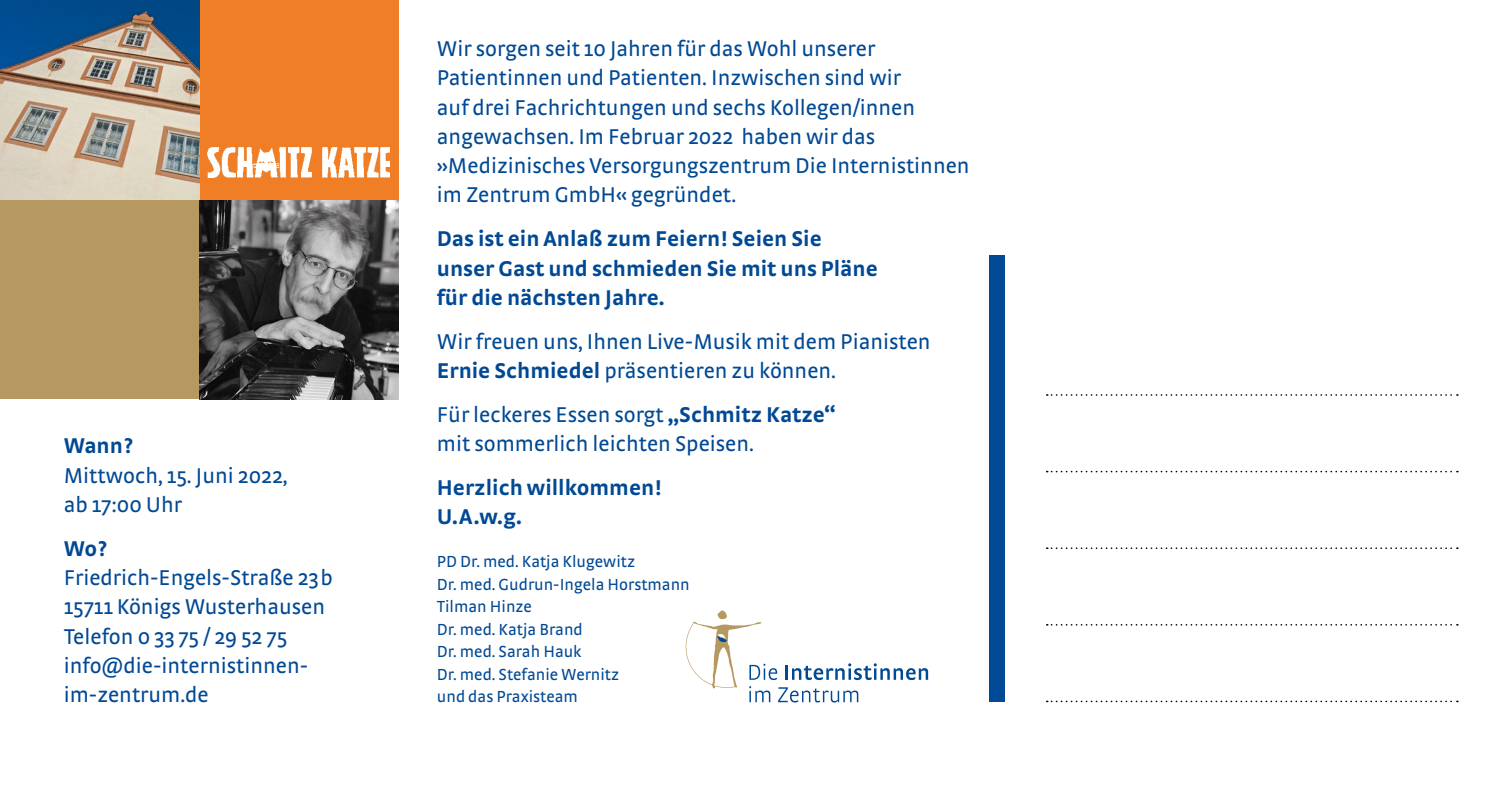
<style>
.page{position:relative;width:1499px;height:798px;background:#fff}
.page>*{position:absolute;margin:0;border:0;box-sizing:border-box;transform-origin:0 0}
.t1{font:22.5px/29.2px "Strada OT";color:#004994}
.t2{font:700 22.5px/29.2px "Strada OT";color:#004994}
.t3{font:16.88px/22.5px "Strada OT";color:#004994}
.s1{font-weight:700}
</style>
<div class="page">
<div style="left:0;top:199px;width:199px;height:200px;background:#b69961"></div>
<img style="left:199px;top:199px;width:200px;height:200px">
<div style="left:989px;top:255px;width:16px;height:447px;background:#004994"></div>
<svg style="left:1047px;top:700px;width:411px;height:2px"></svg>
<svg style="left:1047px;top:624px;width:411px;height:1px"></svg>
<svg style="left:1047px;top:547px;width:411px;height:2px"></svg>
<svg style="left:1047px;top:470px;width:411px;height:2px"></svg>
<svg style="left:1047px;top:394px;width:411px;height:1px"></svg>
<div style="left:199px;top:0;width:200px;height:199px;background:#ef7e26"></div>
<img style="left:207px;top:147px;width:182px;height:30px">
<svg style="left:686px;top:610px;width:242px;height:92px"></svg>
<img style="left:0;top:0;width:199px;height:199px">
<p class="t2" style="left:64px;top:431px;width:71px">Wann?</p>
<p class="t1" style="left:64px;top:460px;width:225px">Mittwoch, 15. Juni 2022, ab 17:00 Uhr</p>
<p class="t2" style="left:64px;top:533px;width:45px">Wo?</p>
<p class="t1" style="left:64px;top:563px;width:270px">Friedrich-Engels-Straße 23b<br>15711 Königs Wusterhausen<br>Telefon 0 33 75 / 29 52 75 info@die-internistinnen&shy;im-zentrum.de</p>
<p class="t1" style="left:437px;top:34px;width:534px">Wir sorgen seit 10 Jahren für das Wohl unserer Patientinnen und Patienten. Inzwischen sind wir<br>auf drei Fachrichtungen und sechs Kollegen/innen angewachsen. Im Februar 2022 haben wir das »Medizinisches Versorgungszentrum Die Internistinnen im Zentrum GmbH« gegründet.</p>
<p class="t2" style="left:437px;top:224px;width:442px">Das ist ein Anlaß zum Feiern! Seien Sie unser Gast und schmieden Sie mit uns Pläne für die nächsten Jahre.</p>
<p class="t1" style="left:437px;top:326px;width:495px">Wir freuen uns, Ihnen Live-Musik mit dem Pianisten<br><span class="s1">Ernie Schmiedel</span> präsentieren zu können.</p>
<p class="t1" style="left:437px;top:400px;width:400px">Für leckeres Essen sorgt <span class="s1">„Schmitz Katze“ </span>mit sommerlich leichten Speisen.</p>
<p class="t2" style="left:437px;top:472px;width:226px">Herzlich willkommen!<br>U.A.w.g.</p>
<p class="t3" style="left:437px;top:550px;width:254px">PD Dr. med. Katja Klugewitz<br>Dr. med. Gudrun-Ingela Horstmann<br>Tilman Hinze<br>Dr. med. Katja Brand<br>Dr. med. Sarah Hauk<br>Dr. med. Stefanie Wernitz<br>und das Praxisteam</p>
</div>
